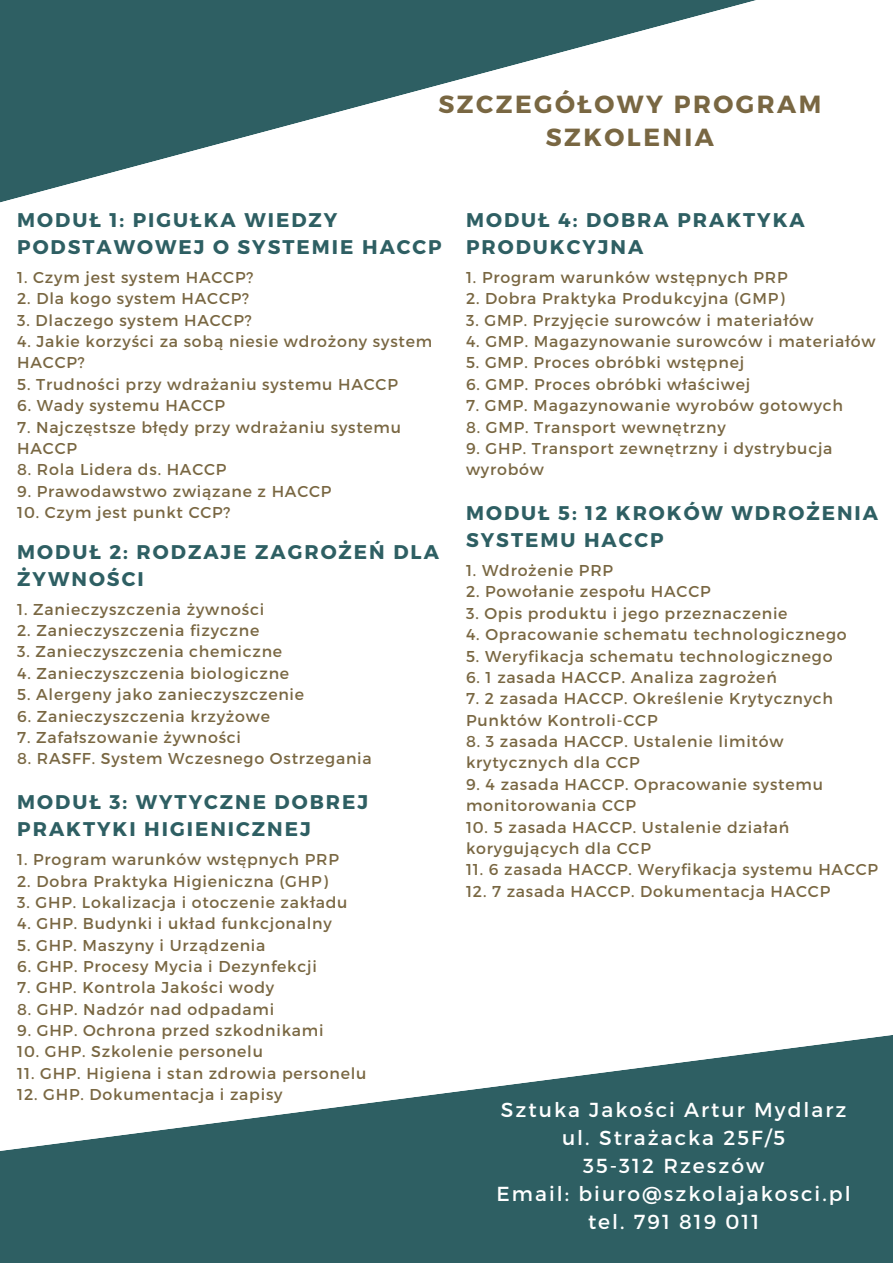
<style>
.page{position:relative;width:893px;height:1264px;background:#fff}
.page>*{position:absolute;margin:0;border:0;box-sizing:border-box;transform-origin:0 0}
.t1{font:700 24.75px/33.5px "Montserrat";letter-spacing:.1em;color:#796742;text-align:center}
.t2{font:20.25px/28px "Montserrat";letter-spacing:.1em;color:#fff;text-align:center}
.t3{font:700 19.8px/27px "Montserrat";letter-spacing:.1em;color:#2e5f63}
.t4{font:15.75px/21.3px "Montserrat";letter-spacing:.05em;color:#796742}
</style>
<div class="page">
<svg style="left:0;top:1035px;width:892px;height:227px;fill:#2e5f63"></svg>
<svg style="left:0;top:0;width:756px;height:203px"></svg>
<h1 class="t1" style="left:438px;top:86px;width:384px">SZCZEGÓŁOWY PROGRAM<br>SZKOLENIA</h1>
<p class="t3" style="left:17px;top:205px;width:426px">MODUŁ 1: PIGUŁKA WIEDZY<br>PODSTAWOWEJ O SYSTEMIE HACCP</p>
<p class="t4" style="left:17px;top:266px;width:237px">1. Czym jest system HACCP?</p>
<p class="t4" style="left:17px;top:287px;width:233px">2. Dla kogo system HACCP?</p>
<p class="t4" style="left:17px;top:308px;width:236px">3. Dlaczego system HACCP?</p>
<p class="t4" style="left:17px;top:330px;width:416px">4. Jakie korzyści za sobą niesie wdrożony system<br>HACCP?</p>
<p class="t4" style="left:17px;top:373px;width:382px">5. Trudności przy wdrażaniu systemu HACCP</p>
<p class="t4" style="left:17px;top:394px;width:209px">6. Wady systemu HACCP</p>
<p class="t4" style="left:17px;top:415px;width:385px">7. Najczęstsze błędy przy wdrażaniu systemu<br>HACCP</p>
<p class="t4" style="left:17px;top:458px;width:211px">8. Rola Lidera ds. HACCP</p>
<p class="t4" style="left:17px;top:479px;width:315px">9. Prawodawstwo związane z HACCP</p>
<p class="t4" style="left:17px;top:501px;width:215px">10. Czym jest punkt CCP?</p>
<p class="t3" style="left:17px;top:537px;width:423px">MODUŁ 2: RODZAJE ZAGROŻEŃ DLA<br>ŻYWNOŚCI</p>
<p class="t4" style="left:17px;top:597px;width:248px">1. Zanieczyszczenia żywności</p>
<p class="t4" style="left:17px;top:619px;width:243px">2. Zanieczyszczenia fizyczne</p>
<p class="t4" style="left:17px;top:640px;width:266px">3. Zanieczyszczenia chemiczne</p>
<p class="t4" style="left:17px;top:661px;width:273px">4. Zanieczyszczenia biologiczne</p>
<p class="t4" style="left:17px;top:683px;width:288px">5. Alergeny jako zanieczyszczenie</p>
<p class="t4" style="left:17px;top:704px;width:254px">6. Zanieczyszczenia krzyżowe</p>
<p class="t4" style="left:17px;top:725px;width:225px">7. Zafałszowanie żywności</p>
<p class="t4" style="left:17px;top:747px;width:356px">8. RASFF. System Wczesnego Ostrzegania</p>
<p class="t3" style="left:17px;top:787px;width:352px">MODUŁ 3: WYTYCZNE DOBREJ<br>PRAKTYKI HIGIENICZNEJ</p>
<p class="t4" style="left:17px;top:848px;width:323px">1. Program warunków wstępnych PRP</p>
<p class="t4" style="left:17px;top:869px;width:312px">2. Dobra Praktyka Higieniczna (GHP)</p>
<p class="t4" style="left:17px;top:890px;width:332px">3. GHP. Lokalizacja i otoczenie zakładu</p>
<p class="t4" style="left:17px;top:912px;width:316px">4. GHP. Budynki i układ funkcjonalny</p>
<p class="t4" style="left:17px;top:933px;width:249px">5. GHP. Maszyny i Urządzenia</p>
<p class="t4" style="left:17px;top:955px;width:301px">6. GHP. Procesy Mycia i Dezynfekcji</p>
<p class="t4" style="left:17px;top:976px;width:258px">7. GHP. Kontrola Jakości wody</p>
<p class="t4" style="left:17px;top:997px;width:258px">8. GHP. Nadzór nad odpadami</p>
<p class="t4" style="left:17px;top:1019px;width:308px">9. GHP. Ochrona przed szkodnikami</p>
<p class="t4" style="left:17px;top:1040px;width:247px">10. GHP. Szkolenie personelu</p>
<p class="t4" style="left:17px;top:1061px;width:350px">11. GHP. Higiena i stan zdrowia personelu</p>
<p class="t4" style="left:17px;top:1083px;width:267px">12. GHP. Dokumentacja i zapisy</p>
<p class="t3" style="left:466px;top:205px;width:340px">MODUŁ 4: DOBRA PRAKTYKA<br>PRODUKCYJNA</p>
<p class="t4" style="left:466px;top:266px;width:323px">1. Program warunków wstępnych PRP</p>
<p class="t4" style="left:466px;top:287px;width:320px">2. Dobra Praktyka Produkcyjna (GMP)</p>
<p class="t4" style="left:466px;top:308px;width:349px">3. GMP. Przyjęcie surowców i materiałów</p>
<p class="t4" style="left:466px;top:330px;width:411px">4. GMP. Magazynowanie surowców i materiałów</p>
<p class="t4" style="left:466px;top:351px;width:279px">5. GMP. Proces obróbki wstępnej</p>
<p class="t4" style="left:466px;top:373px;width:286px">6. GMP. Proces obróbki właściwej</p>
<p class="t4" style="left:466px;top:394px;width:378px">7. GMP. Magazynowanie wyrobów gotowych</p>
<p class="t4" style="left:466px;top:415px;width:261px">8. GMP. Transport wewnętrzny</p>
<p class="t4" style="left:466px;top:437px;width:368px">9. GHP. Transport zewnętrzny i dystrybucja wyrobów</p>
<p class="t3" style="left:466px;top:498px;width:413px">MODUŁ 5: 12 KROKÓW WDROŻENIA<br>SYSTEMU HACCP</p>
<p class="t4" style="left:466px;top:559px;width:148px">1. Wdrożenie PRP</p>
<p class="t4" style="left:466px;top:580px;width:246px">2. Powołanie zespołu HACCP</p>
<p class="t4" style="left:466px;top:601px;width:323px">3. Opis produktu i jego przeznaczenie</p>
<p class="t4" style="left:466px;top:623px;width:382px">4. Opracowanie schematu technologicznego</p>
<p class="t4" style="left:466px;top:644px;width:368px">5. Weryfikacja schematu technologicznego</p>
<p class="t4" style="left:466px;top:666px;width:312px">6. 1 zasada HACCP. Analiza zagrożeń</p>
<p class="t4" style="left:466px;top:687px;width:368px">7. 2 zasada HACCP. Określenie Krytycznych<br>Punktów Kontroli-CCP</p>
<p class="t4" style="left:466px;top:730px;width:319px">8. 3 zasada HACCP. Ustalenie limitów krytycznych dla CCP</p>
<p class="t4" style="left:466px;top:772px;width:358px">9. 4 zasada HACCP. Opracowanie systemu monitorowania CCP</p>
<p class="t4" style="left:466px;top:815px;width:324px">10. 5 zasada HACCP. Ustalenie działań korygujących dla CCP</p>
<p class="t4" style="left:466px;top:858px;width:413px">11. 6 zasada HACCP. Weryfikacja systemu HACCP</p>
<p class="t4" style="left:466px;top:879px;width:366px">12. 7 zasada HACCP. Dokumentacja HACCP</p>
<p class="t2" style="left:496px;top:1094px;width:355px">Sztuka Jakości Artur Mydlarz ul. Strażacka 25F/5<br>35-312 Rzeszów<br>Email: biuro@szkolajakosci.pl tel. 791 819 011</p>
</div>
